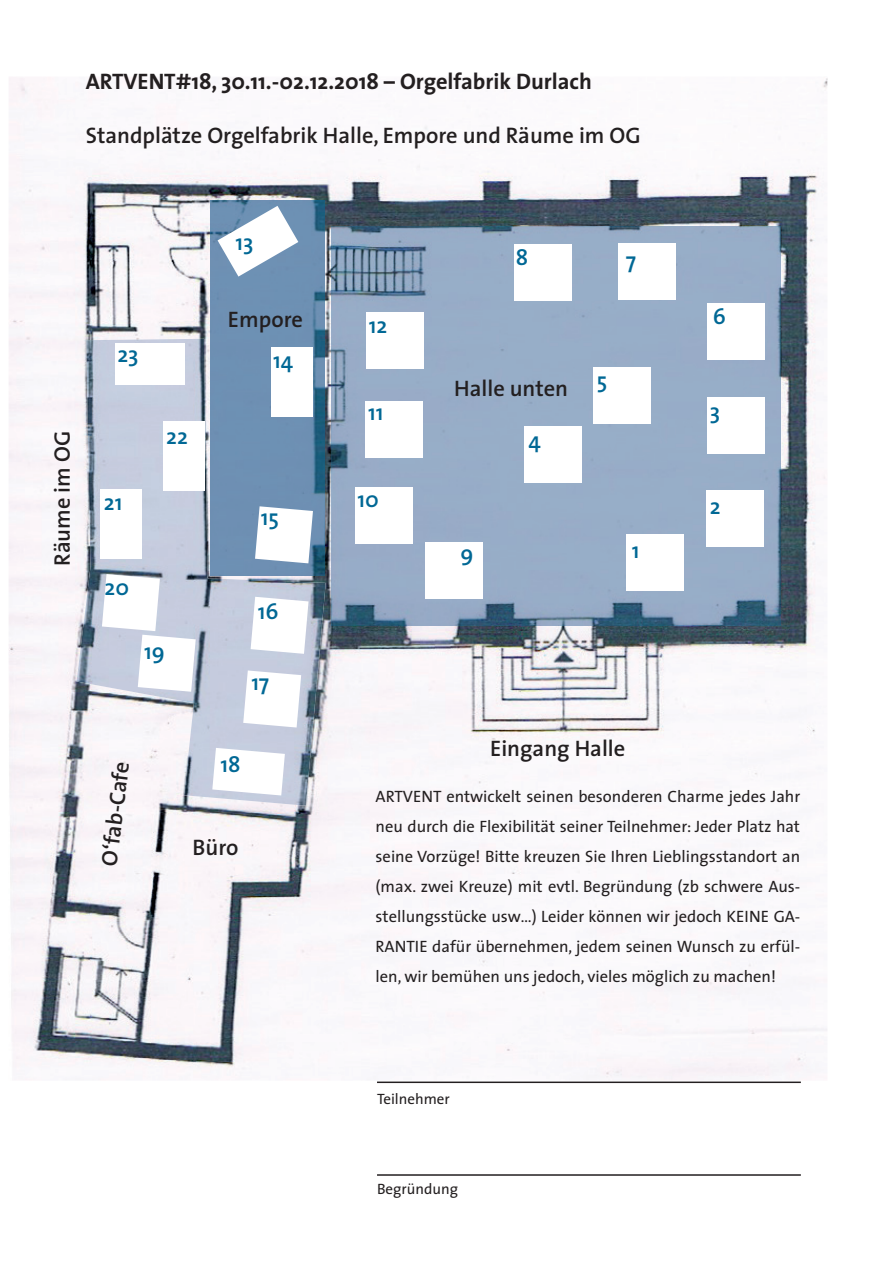
<style>
.page{position:relative;width:893px;height:1263px;background:#fff}
.page>*{position:absolute;margin:0;border:0;box-sizing:border-box;transform-origin:0 0}
.t1{font:600 22.5px "The Sans";color:#231f20}
.t2{font:700 22.5px "The Sans";color:#231f20}
.t3{font:600 22.5px "The Sans";color:#016895}
.t4{font:16.5px/30px "The Sans";color:#231f20;text-align:justify}
.t5{font:15px "The Sans";color:#231f20}
</style>
<div class="page">
<img style="left:9px;top:77px;width:818px;height:1003px">
<img style="left:77px;top:339px;width:249px;height:467px">
<img style="left:332px;top:227px;width:449px;height:398px">
<img style="left:211px;top:200px;width:113px;height:375px">
<div style="left:365px;top:401px;width:58px;height:56px;background:#fff"></div>
<svg style="left:212px;top:748px;width:73px;height:47px"></svg>
<svg style="left:243px;top:670px;width:58px;height:57px"></svg>
<svg style="left:251px;top:597px;width:58px;height:57px"></svg>
<div style="left:100px;top:489px;width:42px;height:69px;background:#fff"></div>
<div style="left:116px;top:343px;width:69px;height:42px;background:#fff"></div>
<div style="left:163px;top:422px;width:41px;height:69px;background:#fff"></div>
<svg style="left:218px;top:206px;width:80px;height:71px"></svg>
<svg style="left:255px;top:506px;width:58px;height:57px"></svg>
<div style="left:271px;top:348px;width:42px;height:69px;background:#fff"></div>
<div style="left:366px;top:312px;width:57px;height:57px;background:#fff"></div>
<div style="left:355px;top:488px;width:58px;height:56px;background:#fff"></div>
<div style="left:426px;top:542px;width:57px;height:56px;background:#fff"></div>
<div style="left:626px;top:534px;width:58px;height:57px;background:#fff"></div>
<div style="left:706px;top:491px;width:58px;height:56px;background:#fff"></div>
<div style="left:707px;top:397px;width:57px;height:57px;background:#fff"></div>
<div style="left:707px;top:304px;width:57px;height:56px;background:#fff"></div>
<div style="left:619px;top:243px;width:57px;height:57px;background:#fff"></div>
<div style="left:514px;top:244px;width:58px;height:56px;background:#fff"></div>
<div style="left:524px;top:426px;width:57px;height:57px;background:#fff"></div>
<div style="left:594px;top:367px;width:57px;height:56px;background:#fff"></div>
<svg style="left:102px;top:574px;width:94px;height:118px"></svg>
<hr style="left:377px;top:1081px;width:424px;height:2px;background:#231f20">
<hr style="left:377px;top:1174px;width:424px;height:2px;background:#231f20">
<h1 class="t2" style="left:86px;top:62px;width:508px">ARTVENT#18, 30.11.-02.12.2018 – Orgelfabrik Durlach</h1>
<h1 class="t1" style="left:86px;top:116px;width:556px">Standplätze Orgelfabrik Halle, Empore und Räume im OG</h1>
<h1 class="t1" style="left:44px;top:566px;width:136px;rotate:-90deg">Räume im OG</h1>
<h1 class="t3" style="left:236px;top:224px;width:19px">13</h1>
<h1 class="t3" style="left:117px;top:336px;width:23px">23</h1>
<h1 class="t3" style="left:104px;top:483px;width:20px">21</h1>
<h1 class="t3" style="left:105px;top:568px;width:26px">20</h1>
<h1 class="t3" style="left:166px;top:417px;width:23px">22</h1>
<h1 class="t3" style="left:144px;top:632px;width:22px">19</h1>
<h1 class="t1" style="left:228px;top:300px;width:77px">Empore</h1>
<h1 class="t3" style="left:273px;top:342px;width:22px">14</h1>
<h1 class="t3" style="left:261px;top:499px;width:20px">15</h1>
<h1 class="t3" style="left:258px;top:592px;width:22px">16</h1>
<h1 class="t3" style="left:251px;top:663px;width:19px">17</h1>
<h1 class="t1" style="left:90px;top:863px;width:106px;rotate:-83deg">O‘fab-Cafe</h1>
<h1 class="t3" style="left:220px;top:745px;width:22px">18</h1>
<h1 class="t1" style="left:193px;top:828px;width:47px">Büro</h1>
<h1 class="t3" style="left:369px;top:306px;width:20px">12</h1>
<h1 class="t3" style="left:368px;top:394px;width:17px">11</h1>
<h1 class="t3" style="left:358px;top:481px;width:23px">10</h1>
<h1 class="t3" style="left:516px;top:238px;width:14px">8</h1>
<h1 class="t3" style="left:626px;top:241px;width:12px">7</h1>
<h1 class="t1" style="left:454px;top:370px;width:115px">Halle unten</h1>
<h1 class="t3" style="left:528px;top:421px;width:14px">4</h1>
<h1 class="t3" style="left:597px;top:362px;width:12px">5</h1>
<h1 class="t3" style="left:460px;top:534px;width:15px">9</h1>
<h1 class="t3" style="left:632px;top:532px;width:9px">1</h1>
<h1 class="t1" style="left:490px;top:730px;width:137px">Eingang Halle</h1>
<h1 class="t3" style="left:713px;top:298px;width:15px">6</h1>
<h1 class="t3" style="left:710px;top:392px;width:12px">3</h1>
<h1 class="t3" style="left:710px;top:487px;width:12px">2</h1>
<p class="t4" style="left:376px;top:780px;width:426px">ARTVENT entwickelt seinen besonderen Charme jedes Jahr neu durch die Flexibilität seiner Teilnehmer: Jeder Platz hat seine Vorzüge! Bitte kreuzen Sie Ihren Lieblingsstandort an (max. zwei Kreuze) mit evtl. Begründung (zb schwere Aus&shy;stellungsstücke usw…) Leider können wir jedoch KEINE GA-RANTIE dafür übernehmen, jedem seinen Wunsch zu erfül&shy;len, wir bemühen uns jedoch, vieles möglich zu machen!</p>
<p class="t5" style="left:377px;top:1087px;width:74px">Teilnehmer</p>
<p class="t5" style="left:377px;top:1177px;width:83px">Begründung</p>
</div>
